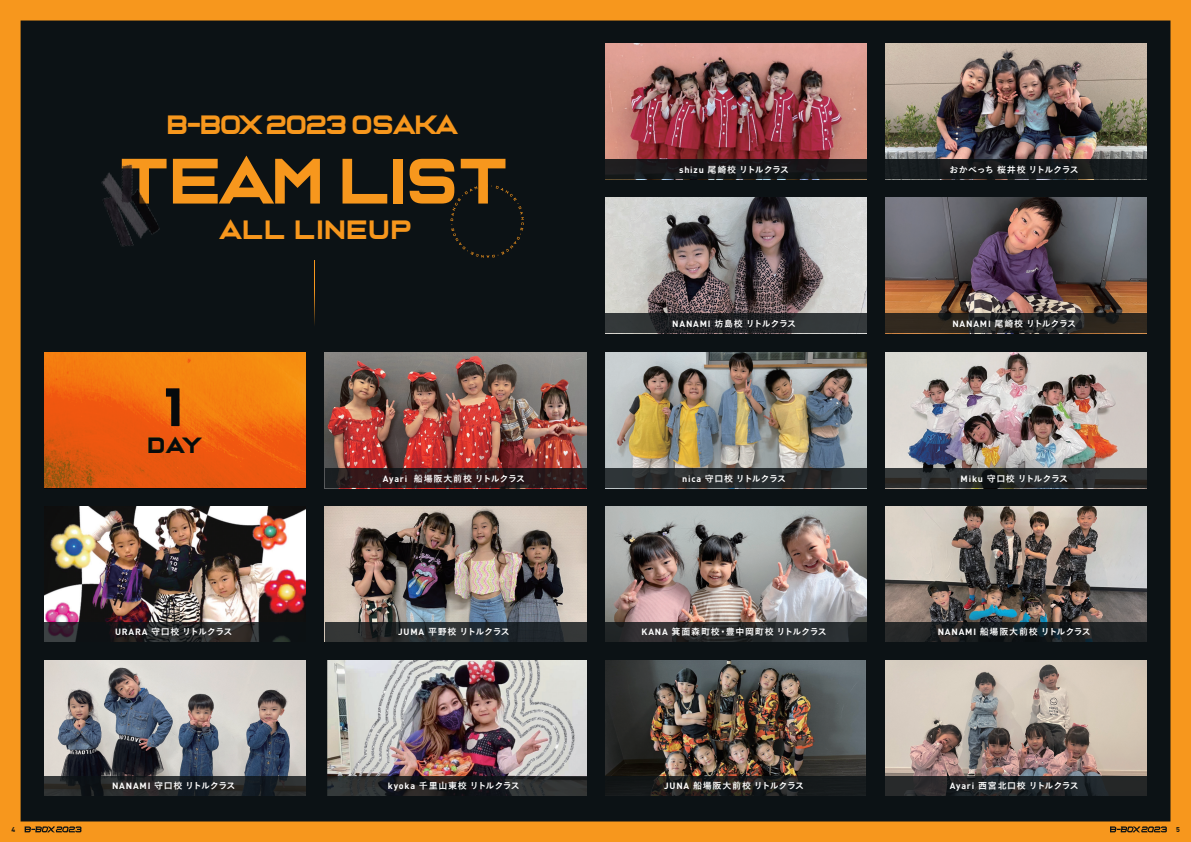
<style>
.page{position:relative;width:1191px;height:842px;background:#fff}
.page>*{position:absolute;margin:0;border:0;box-sizing:border-box;transform-origin:0 0}
.t1{font:65.4px "Casanova Scotia";color:#f7971d}
.t2{font:55px "Casanova Scotia";color:#0c1215}
.t3{font:27px "Casanova Scotia";letter-spacing:-.04em;color:#f7971d}
.t4{font:27px "Casanova Scotia";letter-spacing:.04em;color:#f7971d}
.t5{font:22.2px "Casanova Scotia";color:#0c1215}
.t6{font:9px "Koburina Go Std W6";letter-spacing:-.025em;color:#fff}
.t7{font:9px "Koburina Go Std W6";letter-spacing:.09em;color:#fff}
.t8{font:9px "Koburina Go Std W6";letter-spacing:.075em;color:#fff}
.t9{font:9px "Koburina Go Std W6";letter-spacing:.025em;color:#fff}
.t10{font:9px "Koburina Go Std W6";letter-spacing:.02em;color:#fff}
.t11{font:700 7px "DIN";color:#0c1215}
.s1{font-family:"DIN Pro";font-weight:700}
</style>
<div class="page">
<img style="left:0;top:0;width:1191px;height:842px">
<svg style="left:25px;top:826px;width:56px;height:6px"></svg>
<svg style="left:1110px;top:826px;width:56px;height:6px"></svg>
<svg style="left:314px;top:261px;width:1px;height:84px"></svg>
<h3 class="t3" style="left:168px;top:113px;width:292px">B-BOX 2023 OSAKA</h3>
<h1 class="t1" style="left:122px;top:152px;width:391px">TEAM LIST</h1>
<h3 class="t4" style="left:222px;top:218px;width:193px">ALL LINEUP</h3>
<h2 class="t2" style="left:166px;top:383px;width:20px">1</h2>
<h3 class="t5" style="left:149px;top:435px;width:54px">DAY</h3>
<p class="t7" style="left:383px;top:471px;width:144px"><span class="s1">Ayari</span> 船場阪大前校リトルクラス</p>
<p class="t6" style="left:115px;top:625px;width:119px"><span class="s1">URARA</span> 守口校リトルクラス</p>
<p class="t6" style="left:398px;top:625px;width:113px"><span class="s1">JUMA</span> 平野校リトルクラス</p>
<p class="t6" style="left:112px;top:779px;width:125px"><span class="s1">NANAMI</span> 守口校リトルクラス</p>
<p class="t9" style="left:388px;top:779px;width:133px"><span class="s1">kyoka</span> 千里山東校リトルクラス</p>
<p class="t6" style="left:679px;top:162px;width:112px"><span class="s1">shizu</span> 尾崎校リトルクラス</p>
<p class="t6" style="left:949px;top:162px;width:131px">おかべっち桜井校リトルクラス</p>
<p class="t6" style="left:672px;top:316px;width:125px"><span class="s1">NANAMI</span> 坊島校リトルクラス</p>
<p class="t6" style="left:952px;top:316px;width:125px"><span class="s1">NANAMI</span> 尾崎校リトルクラス</p>
<p class="t6" style="left:682px;top:471px;width:106px"><span class="s1">nica</span> 守口校リトルクラス</p>
<p class="t6" style="left:960px;top:471px;width:109px"><span class="s1">Miku</span> 守口校リトルクラス</p>
<p class="t8" style="left:641px;top:625px;width:187px"><span class="s1">KANA</span> 箕面森町校・豊中岡町校リトルクラス</p>
<p class="t7" style="left:937px;top:625px;width:155px"><span class="s1">NANAMI</span> 船場阪大前校リトルクラス</p>
<p class="t7" style="left:664px;top:779px;width:141px"><span class="s1">JUNA</span> 船場阪大前校リトルクラス</p>
<p class="t10" style="left:949px;top:779px;width:131px"><span class="s1">Ayari</span> 西宮北口校リトルクラス</p>
<p class="t11" style="left:11px;top:825px;width:5px">4</p>
<p class="t11" style="left:1176px;top:825px;width:5px">5</p>
</div>
